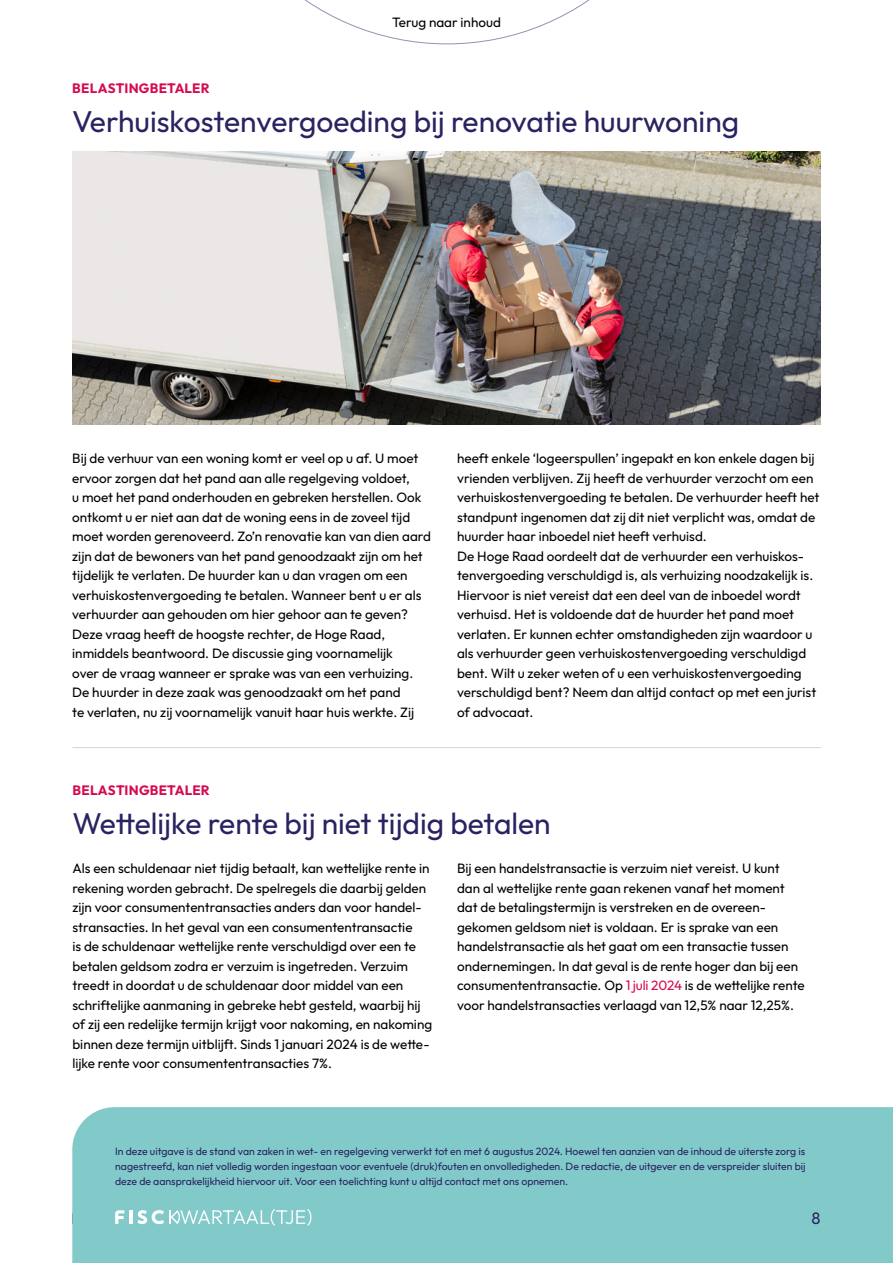
<style>
.page{position:relative;width:893px;height:1263px;background:#fff}
.page>*{position:absolute;margin:0;border:0;box-sizing:border-box;transform-origin:0 0}
.t1{font:30px "Outfit";color:#292461}
.t2{font:16.5px "Outfit";color:#292461}
.t3{font:13.5px/19.5px "Outfit";color:#000}
.t4{font:700 13.5px "Outfit";letter-spacing:.015em;color:#d60a52}
.t5{font:10.5px/14.9px "Outfit";color:#292461;text-align:justify}
.s1{color:#d60a52}
</style>
<div class="page">
<svg style="left:304px;top:0;width:286px;height:44px"></svg>
<div style="left:72px;top:1107px;width:821px;height:156px;background:#82cac9"></div>
<svg style="left:72px;top:1209px;width:239px;height:17px"></svg>
<hr style="left:72px;top:747px;width:749px;height:1px;background:#d4d3df">
<img style="left:72px;top:152px;width:749px;height:272px">
<p class="t3" style="left:392px;top:12px;width:110px">Terug naar inhoud</p>
<p class="t4" style="left:72px;top:79px;width:139px">BELASTINGBETALER</p>
<h1 class="t1" style="left:72px;top:102px;width:668px">Verhuiskostenvergoeding bij renovatie huurwoning</h1>
<p class="t3" style="left:72px;top:449px;width:360px">Bij de verhuur van een woning komt er veel op u af. U moet ervoor zorgen dat het pand aan alle regelgeving voldoet,<br>u moet het pand onderhouden en gebreken herstellen. Ook ontkomt u er niet aan dat de woning eens in de zoveel tijd moet worden gerenoveerd. Zo’n renovatie kan van dien aard zijn dat de bewoners van het pand genoodzaakt zijn om het tijdelijk te verlaten. De huurder kan u dan vragen om een verhuiskostenvergoeding te betalen. Wanneer bent u er als verhuurder aan gehouden om hier gehoor aan te geven?<br>Deze vraag heeft de hoogste rechter, de Hoge Raad, inmiddels beantwoord. De discussie ging voornamelijk<br>over de vraag wanneer er sprake was van een verhuizing.<br>De huurder in deze zaak was genoodzaakt om het pand<br>te verlaten, nu zij voornamelijk vanuit haar huis werkte. Zij</p>
<p class="t3" style="left:457px;top:449px;width:364px">heeft enkele ‘logeerspullen’ ingepakt en kon enkele dagen bij vrienden verblijven. Zij heeft de verhuurder verzocht om een verhuiskostenvergoeding te betalen. De verhuurder heeft het standpunt ingenomen dat zij dit niet verplicht was, omdat de huurder haar inboedel niet heeft verhuisd.<br>De Hoge Raad oordeelt dat de verhuurder een verhuiskos&shy;tenvergoeding verschuldigd is, als verhuizing noodzakelijk is.<br>Hiervoor is niet vereist dat een deel van de inboedel wordt verhuisd. Het is voldoende dat de huurder het pand moet verlaten. Er kunnen echter omstandigheden zijn waardoor u als verhuurder geen verhuiskostenvergoeding verschuldigd bent. Wilt u zeker weten of u een verhuiskostenvergoeding verschuldigd bent? Neem dan altijd contact op met een jurist of advocaat.</p>
<p class="t4" style="left:72px;top:781px;width:139px">BELASTINGBETALER</p>
<h1 class="t1" style="left:72px;top:804px;width:480px">Wettelijke rente bij niet tijdig betalen</h1>
<p class="t3" style="left:457px;top:859px;width:349px">Bij een handelstransactie is verzuim niet vereist. U kunt dan al wettelijke rente gaan rekenen vanaf het moment dat de betalingstermijn is verstreken en de overeen&shy;gekomen geldsom niet is voldaan. Er is sprake van een handelstransactie als het gaat om een transactie tussen ondernemingen. In dat geval is de rente hoger dan bij een consumententransactie. Op <span class="s1">1 juli 2024</span> is de wettelijke rente voor handelstransacties verlaagd van 12,5% naar 12,25%.</p>
<p class="t3" style="left:72px;top:859px;width:361px">Als een schuldenaar niet tijdig betaalt, kan wettelijke rente in rekening worden gebracht. De spelregels die daarbij gelden zijn voor consumententransacties anders dan voor handel&shy;stransacties. In het geval van een consumententransactie<br>is de schuldenaar wettelijke rente verschuldigd over een te betalen geldsom zodra er verzuim is ingetreden. Verzuim treedt in doordat u de schuldenaar door middel van een schriftelijke aanmaning in gebreke hebt gesteld, waarbij hij of zij een redelijke termijn krijgt voor nakoming, en nakoming binnen deze termijn uitblijft. Sinds 1 januari 2024 is de wette&shy;lijke rente voor consumententransacties 7%.</p>
<p class="t5" style="left:115px;top:1144px;width:692px">In deze uitgave is de stand van zaken in wet- en regelgeving verwerkt tot en met 6 augustus 2024. Hoewel ten aanzien van de inhoud de uiterste zorg is nagestreefd, kan niet volledig worden ingestaan voor eventuele (druk)fouten en onvolledigheden. De redactie, de uitgever en de verspreider sluiten bij deze de aansprakelijkheid hiervoor uit. Voor een toelichting kunt u altijd contact met ons opnemen.</p>
<p class="t2" style="left:812px;top:1208px;width:11px">8</p>
</div>
